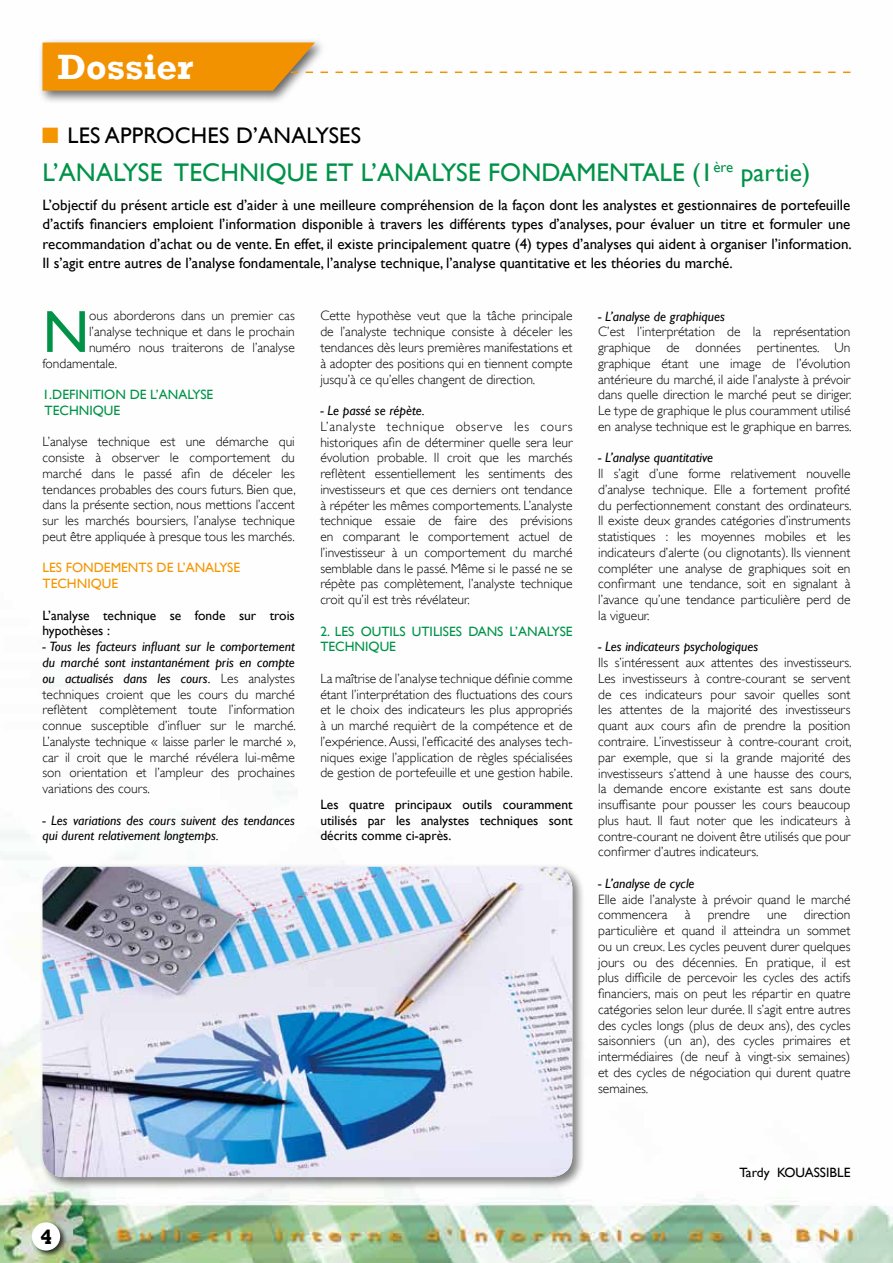
<style>
.page{position:relative;width:893px;height:1263px;background:#fff}
.page>*{position:absolute;margin:0;border:0;box-sizing:border-box;transform-origin:0 0}
.t1{font:59.7px "Gill Sans";color:#009347}
.t2{font:700 36px "Rockwell";color:#fff}
.t3{font:25.5px "Gill Sans";letter-spacing:.005em;color:#009347}
.t4{font:22.5px "Gill Sans";letter-spacing:.01em;color:#000}
.t5{font:700 21px "Rockwell";color:#000}
.t6{font:15px/19.5px "Gill Sans";color:#000;text-align:justify}
.t7{font:300 13.5px/15.8px "Gill Sans";color:#000;text-align:justify}
.t8{font:italic 13.5px/15.8px "Gill Sans";color:#000}
.t9{font:13.5px/15.8px "Gill Sans";color:#000}
.t10{font:13.5px/15.8px "Gill Sans";color:#009347}
.t11{font:13.5px/15.8px "Gill Sans";color:#f49600}
.s1{color:#f49600}
.s2{font-weight:400;font-style:italic}
</style>
<div class="page">
<img style="left:0;top:71px;width:893px;height:1192px">
<div style="left:30px;top:1220px;width:37px;height:38px;background:#000;opacity:.75"></div>
<div style="left:32px;top:1222px;width:28px;height:28px;background:#fff;border-radius:50%"></div>
<div style="left:38px;top:38px;width:289px;height:66px;background:#000;opacity:.6"></div>
<svg style="left:43px;top:43px;width:807px;height:48px"></svg>
<div style="left:39px;top:863px;width:546px;height:327px;background:#000;opacity:.5"></div>
<img style="left:43px;top:867px;width:529px;height:310px">
<h2 class="t2" style="left:57px;top:45px;width:137px">Dossier</h2>
<h3 class="t4" style="left:40px;top:122px;width:322px"><span class="s1">■</span> LES APPROCHES D’ANALYSES</h3>
<h3 class="t3" style="left:43px;top:157px;width:769px">L’ANALYSE TECHNIQUE ET L’ANALYSE FONDAMENTALE (1<sup>ère</sup> partie)</h3>
<p class="t6" style="left:43px;top:195px;width:811px">L’objectif du présent article est d’aider à une meilleure compréhension de la façon dont les analystes et gestionnaires de portefeuille d’actifs financiers emploient l’information disponible à travers les différents types d’analyses, pour évaluer un titre et formuler une recommandation d’achat ou de vente. En effet, il existe principalement quatre (4) types d’analyses qui aident à organiser l’information.<br>Il s’agit entre autres de l’analyse fondamentale, l’analyse technique, l’analyse quantitative et les théories du marché.</p>
<h1 class="t1" style="left:43px;top:297px;width:48px">N</h1>
<p class="t7" style="left:89px;top:308px;width:207px">ous aborderons dans un premier cas</p>
<p class="t7" style="left:89px;top:324px;width:207px">l’analyse technique et dans le prochain</p>
<p class="t7" style="left:89px;top:339px;width:207px">numéro nous traiterons de l’analyse</p>
<p class="t7" style="left:43px;top:355px;width:76px">fondamentale.</p>
<p class="t10" style="left:43px;top:387px;width:172px">1.DEFINITION DE L’ANALYSE<br>TECHNIQUE</p>
<p class="t7" style="left:43px;top:434px;width:255px">L’analyse technique est une démarche qui consiste à observer le comportement du marché dans le passé afin de déceler les tendances probables des cours futurs. Bien que, dans la présente section, nous mettions l’accent sur les marchés boursiers, l’analyse technique peut être appliquée à presque tous les marchés.</p>
<p class="t11" style="left:43px;top:560px;width:199px">LES FONDEMENTS DE L’ANALYSE<br>TECHNIQUE</p>
<p class="t9" style="left:43px;top:607px;width:254px">L’analyse technique se fonde sur trois hypothèses :</p>
<p class="t7" style="left:43px;top:639px;width:255px"><span class="s2">- Tous les facteurs influant sur le comportement du marché sont instantanément pris en compte ou actualisés dans les cours.</span> Les analystes techniques croient que les cours du marché reflètent complètement toute l’information connue susceptible d’influer sur le marché.<br>L’analyste technique « laisse parler le marché », car il croit que le marché révélera lui-même son orientation et l’ampleur des prochaines variations des cours.</p>
<p class="t8" style="left:43px;top:812px;width:254px">- Les variations des cours suivent des tendances qui durent relativement longtemps.</p>
<p class="t7" style="left:320px;top:308px;width:254px">Cette hypothèse veut que la tâche principale de l’analyste technique consiste à déceler les tendances dès leurs premières manifestations et à adopter des positions qui en tiennent compte jusqu’à ce qu’elles changent de direction.</p>
<p class="t8" style="left:320px;top:403px;width:106px">- Le passé se répète.</p>
<p class="t7" style="left:320px;top:418px;width:254px">L’analyste technique observe les cours historiques afin de déterminer quelle sera leur évolution probable. Il croit que les marchés reflètent essentiellement les sentiments des investisseurs et que ces derniers ont tendance à répéter les mêmes comportements. L’analyste technique essaie de faire des prévisions en comparant le comportement actuel de l’investisseur à un comportement du marché semblable dans le passé. Même si le passé ne se répète pas complètement, l’analyste technique croit qu’il est très révélateur.</p>
<p class="t10" style="left:320px;top:623px;width:254px">2. LES OUTILS UTILISES DANS L’ANALYSE<br>TECHNIQUE</p>
<p class="t7" style="left:320px;top:670px;width:254px">La maîtrise de l’analyse technique définie comme étant l’interprétation des fluctuations des cours et le choix des indicateurs les plus appropriés à un marché requièrt de la compétence et de l’expérience. Aussi, l’efficacité des analyses tech&shy;niques exige l’application de règles spécialisées de gestion de portefeuille et une gestion habile.</p>
<p class="t9" style="left:320px;top:796px;width:254px;text-align:justify">Les quatre principaux outils couramment utilisés par les analystes techniques sont décrits comme ci-après.</p>
<p class="t8" style="left:598px;top:308px;width:128px">- L’analyse de graphiques</p>
<p class="t7" style="left:598px;top:324px;width:255px">C’est l’interprétation de la représentation graphique de données pertinentes. Un graphique étant une image de l’évolution antérieure du marché, il aide l’analyste à prévoir dans quelle direction le marché peut se diriger.<br>Le type de graphique le plus couramment utilisé en analyse technique est le graphique en barres.</p>
<p class="t8" style="left:598px;top:450px;width:116px">- L’analyse quantitative</p>
<p class="t7" style="left:598px;top:466px;width:255px">Il s’agit d’une forme relativement nouvelle d’analyse technique. Elle a fortement profité du perfectionnement constant des ordinateurs.<br>Il existe deux grandes catégories d’instruments statistiques : les moyennes mobiles et les indicateurs d’alerte (ou clignotants). Ils viennent compléter une analyse de graphiques soit en confirmant une tendance, soit en signalant à l’avance qu’une tendance particulière perd de la vigueur.</p>
<p class="t8" style="left:598px;top:639px;width:161px">- Les indicateurs psychologiques</p>
<p class="t7" style="left:598px;top:655px;width:255px">Ils s’intéressent aux attentes des investisseurs.<br>Les investisseurs à contre-courant se servent de ces indicateurs pour savoir quelles sont les attentes de la majorité des investisseurs quant aux cours afin de prendre la position contraire. L’investisseur à contre-courant croit, par exemple, que si la grande majorité des investisseurs s’attend à une hausse des cours, la demande encore existante est sans doute insuffisante pour pousser les cours beaucoup plus haut. Il faut noter que les indicateurs à contre-courant ne doivent être utilisés que pour confirmer d’autres indicateurs.</p>
<p class="t8" style="left:598px;top:875px;width:98px">- L’analyse de cycle</p>
<p class="t7" style="left:598px;top:891px;width:254px">Elle aide l’analyste à prévoir quand le marché commencera</p>
<p class="t7" style="left:598px;top:907px;width:254px;text-indent:206px">direction particulière et quand il atteindra un sommet ou un creux. Les cycles peuvent durer quelques jours ou des décennies. En pratique, il est plus difficile de percevoir les cycles des actifs financiers, mais on peut les répartir en quatre catégories selon leur durée. Il s’agit entre autres des cycles longs (plus de deux ans), des cycles saisonniers (un an), des cycles primaires et intermédiaires (de neuf à vingt-six semaines) et des cycles de négociation qui durent quatre semaines.</p>
<p class="t7" style="left:685px;top:907px;width:7px">à</p>
<p class="t7" style="left:708px;top:907px;width:44px">prendre</p>
<p class="t7" style="left:767px;top:907px;width:21px">une</p>
<h3 class="t5" style="left:40px;top:1224px;width:13px">4</h3>
<p class="t9" style="left:739px;top:1164px;width:112px">Tardy KOUASSIBLE</p>
</div>
